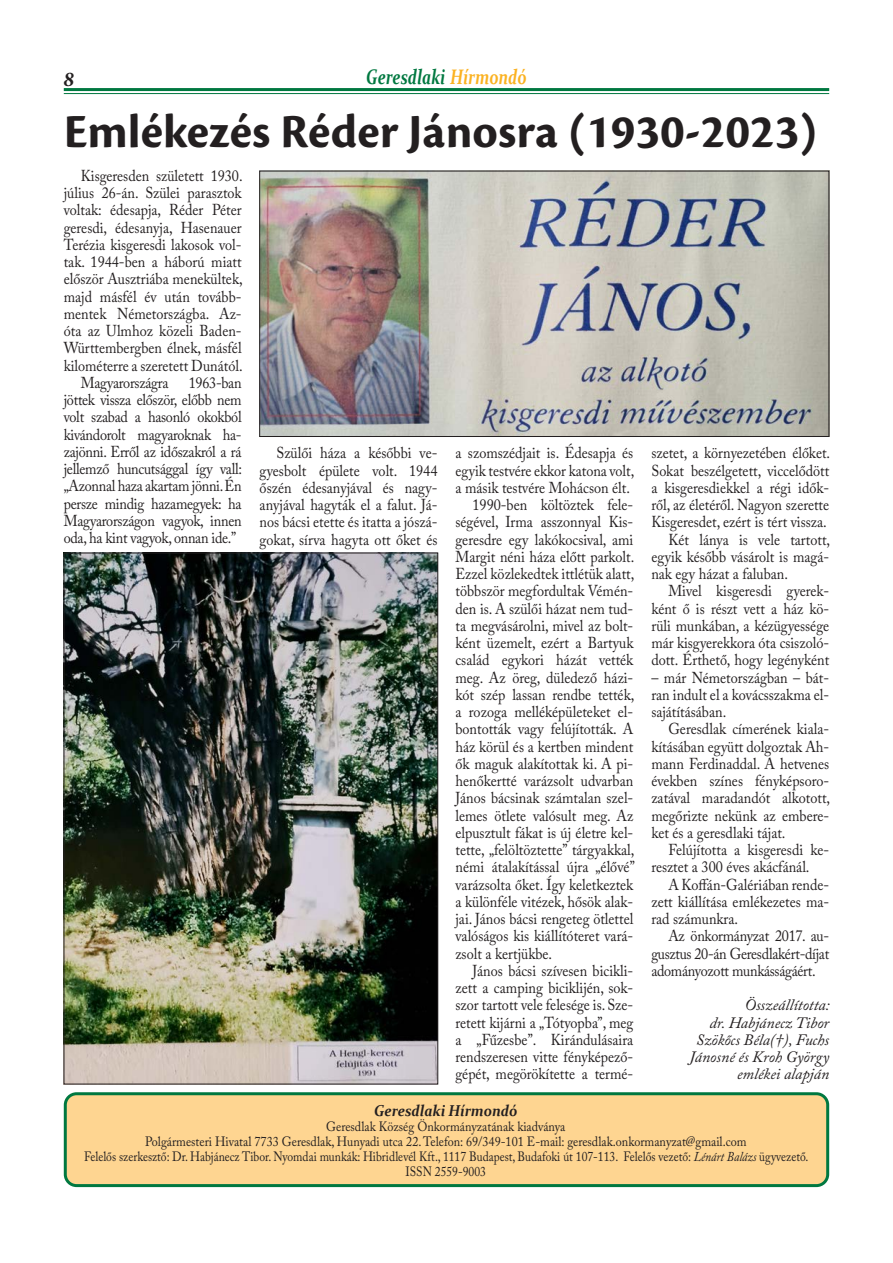
<style>
.page{position:relative;width:893px;height:1263px;background:#fff}
.page>*{position:absolute;margin:0;border:0;box-sizing:border-box;transform-origin:0 0}
.Cím_3hasáb{font:700 49.5px "Cronos Pro";color:#231f20}
.t1{font:italic 700 21px "Constantia";color:#007840;scale:.75 1}
.t2{font:italic 700 21px "Minion Pro";color:#231f20}
.Szöveg{font:15.75px/17.2px "Adobe Caslon Pro";color:#231f20;text-align:justify;scale:.9 1}
.Szöveg-2{font:italic 15.75px/17.2px "Adobe Caslon Pro";color:#231f20;text-align:right}
.Szöveg-3{font:italic 700 15.75px "Constantia";color:#231f20;scale:.9 1}
.Szöveg-4{font:15.75px "Adobe Caslon Pro";letter-spacing:-.02em;color:#231f20;scale:.9 1}
.Szöveg-5{font:13.5px/15px "Adobe Caslon Pro";color:#231f20;text-align:center;scale:.86 1}
.Szöveg-6{font:13.5px "Adobe Caslon Pro";color:#231f20;scale:.9 1}
.s1{color:#fbb221}
.s2{font-style:italic}
</style>
<div class="page">
<hr style="left:64px;top:88px;width:765px;height:3px;background:#007840">
<hr style="left:64px;top:93px;width:765px;height:1px;background:#007840">
<div style="left:65px;top:1094px;width:763px;height:91px;background:#fed591;border-radius:11px"></div>
<div style="left:64px;top:1092px;width:765px;height:95px;border:3px solid #007840;border-radius:11px"></div>
<img style="left:261px;top:173px;width:566px;height:262px">
<div style="left:259px;top:171px;width:570px;height:266px;border:1px solid #231f20"></div>
<img style="left:66px;top:555px;width:370px;height:527px">
<h2 class="t2" style="left:64px;top:64px;width:12px">8</h2>
<h2 class="t1" style="left:366px;top:62px;width:215px">Geresdlaki <span class="s1">Hírmondó</span></h2>
<p class="Cím_3hasáb" style="left:64px;top:103px;width:755px">Emlékezés Réder Jánosra (1930-2023)</p>
<p class="Szöveg" style="left:64px;top:167px;width:200px;text-indent:17px">Kisgeresden született 1930. július 26-án. Szülei parasztok voltak: édesapja, Réder Péter geresdi, édesanyja, Hasenauer Terézia kisgeresdi lakosok vol&shy;tak. 1944-ben a háború miatt először Ausztriába menekültek, majd másfél év után tovább&shy;mentek Németországba. Az&shy;óta az Ulmhoz közeli Baden-Württembergben élnek, másfél kilométerre a szeretett Dunától.</p>
<p class="Szöveg-4" style="left:81px;top:373px;width:99px">Magyarországra</p>
<p class="Szöveg" style="left:64px;top:374px;width:200px;text-indent:125px">1963-ban jöttek vissza először, előbb nem volt szabad a hasonló okokból kivándorolt magyaroknak ha&shy;zajönni. Erről az időszakról a rá jellemző huncutsággal így vall: „Azonnal haza akartam jönni. Én persze mindig hazamegyek: ha Magyarországon vagyok, innen oda, ha kint vagyok, onnan ide.”</p>
<p class="Szöveg" style="left:260px;top:444px;width:199px;text-indent:17px">Szülői háza a későbbi ve&shy;gyesbolt épülete volt. 1944 őszén édesanyjával és nagy&shy;anyjával hagyták el a falut. Já&shy;nos bácsi etette és itatta a jószá&shy;gokat, sírva hagyta ott őket és</p>
<p class="Szöveg" style="left:455px;top:444px;width:200px">a szomszédjait is. Édesapja és egyik testvére ekkor katona volt, a másik testvére Mohácson élt.</p>
<p class="Szöveg" style="left:651px;top:444px;width:200px">szetet, a környezetében élőket.<br>Sokat beszélgetett, viccelődött a kisgeresdiekkel a régi idők&shy;ről, az életéről. Nagyon szerette Kisgeresdet, ezért is tért vissza.</p>
<p class="Szöveg" style="left:651px;top:530px;width:200px;text-indent:17px">Két lánya is vele tartott, egyik később vásárolt is magá&shy;nak egy házat a faluban.</p>
<p class="Szöveg" style="left:651px;top:582px;width:199px;text-indent:17px">Mivel kisgeresdi gyerek&shy;ként ő is részt vett a ház kö&shy;rüli munkában, a kézügyessége már kisgyerekkora óta csiszoló&shy;dott. Érthető, hogy legényként</p>
<p class="Szöveg" style="left:651px;top:668px;width:199px">– már Németországban – bát&shy;ran indult el a kovácsszakma el&shy;sajátításában.</p>
<p class="Szöveg" style="left:651px;top:720px;width:200px;text-indent:17px">Geresdlak címerének kiala&shy;kításában együtt dolgoztak Ah&shy;mann Ferdinaddal. A hetvenes években színes fényképsoro&shy;zatával maradandót alkotott, megőrizte nekünk az embere&shy;ket és a geresdlaki tájat.</p>
<p class="Szöveg" style="left:651px;top:841px;width:199px;text-indent:17px">Felújította a kisgeresdi ke&shy;resztet a 300 éves akácfánál.</p>
<p class="Szöveg" style="left:651px;top:875px;width:199px;text-indent:17px">A Koffán-Galériában rende&shy;zett kiállítása emlékezetes ma&shy;rad számunkra.</p>
<p class="Szöveg" style="left:651px;top:927px;width:199px;text-indent:17px">Az önkormányzat 2017. au&shy;gusztus 20-án Geresdlakért-díjat adományozott munkásságáért.</p>
<p class="Szöveg-2" style="left:689px;top:996px;width:142px">Összeállította:<br>dr. Habjánecz Tibor<br>Szökőcs Béla(†), Fuchs<br>Jánosné és Kroh György emlékei alapján</p>
<p class="Szöveg" style="left:455px;top:496px;width:201px;text-indent:17px">1990-ben költöztek fele&shy;ségével, Irma asszonnyal Kis&shy;geresdre egy lakókocsival, ami Margit néni háza előtt parkolt.<br>Ezzel közlekedtek ittlétük alatt, többször megfordultak Vémén&shy;den is. A szülői házat nem tud&shy;ta megvásárolni, mivel az bolt&shy;ként üzemelt, ezért a Bartyuk család egykori házát vették meg. Az öreg, düledező házi&shy;kót szép lassan rendbe tették, a rozoga melléképületeket el&shy;bontották vagy felújították. A ház körül és a kertben mindent ők maguk alakítottak ki. A pi&shy;henőkertté varázsolt udvarban János bácsinak számtalan szel&shy;lemes ötlete valósult meg. Az elpusztult fákat is új életre kel&shy;tette, „felöltöztette” tárgyakkal, némi átalakítással újra „élővé” varázsolta őket. Így keletkeztek a különféle vitézek, hősök alak&shy;jai. János bácsi rengeteg ötlettel valóságos kis kiállítóteret vará&shy;zsolt a kertjükbe.</p>
<p class="Szöveg" style="left:455px;top:962px;width:199px;text-indent:17px">János bácsi szívesen bicikli&shy;zett a camping biciklijén, sok&shy;szor tartott vele felesége is. Sze&shy;retett kijárni a „Tótyopba”, meg a „Fűzesbe”. Kirándulásaira rendszeresen vitte fényképező&shy;gépét, megörökítette a termé-</p>
<p class="Szöveg-3" style="left:374px;top:1099px;width:161px">Geresdlaki Hírmondó</p>
<p class="Szöveg-6" style="left:326px;top:1118px;width:267px">Geresdlak Község Önkormányzatának kiadványa</p>
<p class="Szöveg-6" style="left:145px;top:1133px;width:670px">Polgármesteri Hivatal 7733 Geresdlak, Hunyadi utca 22. Telefon: 69/349-101 E-mail: geresdlak.onkormanyzat@gmail.com</p>
<p class="Szöveg-5" style="left:84px;top:1148px;width:844px">Felelős szerkesztő: Dr. Habjánecz Tibor. Nyomdai munkák: Hibridlevél Kft., 1117 Budapest, Budafoki út 107-113. Felelős vezető: <span class="s2">Lénárt Balázs</span> ügyvezető.<br>ISSN 2559-9003</p>
</div>
